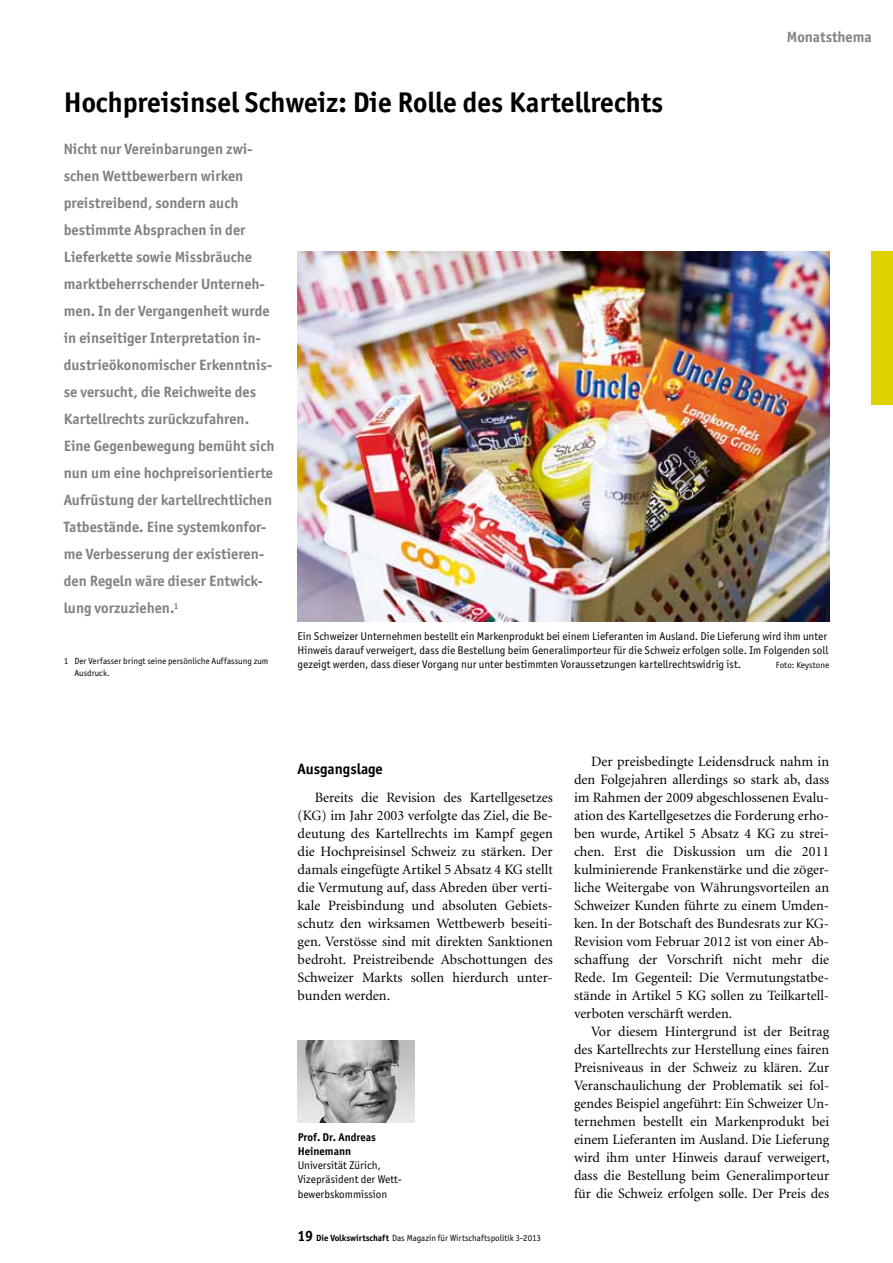
<style>
.page{position:relative;width:893px;height:1263px;background:#fff}
.page>*{position:absolute;margin:0;border:0;box-sizing:border-box;transform-origin:0 0}
.t1{font:700 28.5px "Officina San ITC";color:#000}
.t2{font:700 15px/27px "Officina San ITC";color:#818181}
.t3{font:700 15px "Officina San ITC";color:#000}
.t4{font:14.25px/18px "Minion";color:#000;text-align:justify}
.t5{font:11.25px/14.2px "Officina San ITC";color:#000}
.t6{font:700 11.25px/14.2px "Officina San ITC";color:#000}
.t7{font:9px/12px "Officina San ITC";color:#000}
.s1{font-weight:700;font-size:15px}
.s2{font-weight:700}
</style>
<div class="page">
<div style="left:872px;top:252px;width:21px;height:153px;background:#ddd200"></div>
<img style="left:298px;top:251px;width:531px;height:370px">
<img style="left:298px;top:1041px;width:117px;height:82px">
<h1 class="t1" style="left:64px;top:84px;width:601px">Hochpreisinsel Schweiz: Die Rolle des Kartellrechts</h1>
<p class="t2" style="left:64px;top:136px;width:212px">Nicht nur Vereinbarungen zwi&shy;schen Wettbewerbern wirken preistreibend, sondern auch bestimmte Absprachen in der<br>Lieferkette sowie Missbräuche marktbeherrschender Unterneh&shy;men. In der Vergangenheit wurde in einseitiger Interpretation in&shy;dustrieökonomischer Erkenntnis&shy;se versucht, die Reichweite des<br>Kartellrechts zurückzufahren.<br>Eine Gegenbewegung bemüht sich nun um eine hochpreisorientierte<br>Aufrüstung der kartellrechtlichen<br>Tatbestände. Eine systemkonfor&shy;me Verbesserung der existieren&shy;den Regeln wäre dieser Entwick&shy;lung vorzuziehen.<sup>1</sup></p>
<p class="t2" style="left:787px;top:23px;width:86px">Monatsthema</p>
<p class="t7" style="left:74px;top:655px;width:195px;text-indent:-11px">1 Der Verfasser bringt seine persönliche Auffassung zum<br>Ausdruck.</p>
<p class="t5" style="left:298px;top:629px;width:532px;text-align:justify">Ein Schweizer Unternehmen bestellt ein Markenprodukt bei einem Lieferanten im Ausland. Die Lieferung wird ihm unter Hinweis darauf verweigert, dass die Bestellung beim Generalimporteur für die Schweiz erfolgen solle. Im Folgenden soll gezeigt werden, dass dieser Vorgang nur unter bestimmten Voraussetzungen kartellrechtswidrig ist.</p>
<p class="t7" style="left:776px;top:659px;width:55px">Foto: Keystone</p>
<p class="t3" style="left:298px;top:759px;width:87px">Ausgangslage</p>
<p class="t4" style="left:298px;top:788px;width:257px;text-indent:17px">Bereits die Revision des Kartellgesetzes (KG) im Jahr 2003 verfolgte das Ziel, die Be&shy;deutung des Kartellrechts im Kampf gegen die Hochpreisinsel Schweiz zu stärken. Der damals eingefügte Artikel 5 Absatz 4 KG stellt die Vermutung auf, dass Abreden über verti&shy;kale Preisbindung und absoluten Gebiets&shy;schutz den wirksamen Wettbewerb beseiti&shy;gen. Verstösse sind mit direkten Sanktionen bedroht. Preistreibende Abschottungen des Schweizer Markts sollen hierdurch unter&shy;bunden werden.</p>
<p class="t6" style="left:298px;top:1129px;width:80px">Prof. Dr. Andreas<br>Heinemann</p>
<p class="t5" style="left:298px;top:1158px;width:105px">Universität Zürich,<br>Vizepräsident der Wett&shy;bewerbskommission</p>
<p class="t7" style="left:298px;top:1232px;width:245px"><span class="s1">19</span> <span class="s2">Die Volkswirtschaft</span> Das Magazin für Wirtschaftspolitik 3-2013</p>
<p class="t4" style="left:574px;top:752px;width:257px;text-indent:17px">Der preisbedingte Leidensdruck nahm in den Folgejahren allerdings so stark ab, dass im Rahmen der 2009 abgeschlossenen Evalu&shy;ation des Kartellgesetzes die Forderung erho&shy;ben wurde, Artikel 5 Absatz 4 KG zu strei&shy;chen. Erst die Diskussion um die 2011 kulminierende Frankenstärke und die zöger&shy;liche Weitergabe von Währungsvorteilen an Schweizer Kunden führte zu einem Umden&shy;ken. In der Botschaft des Bundesrats zur KG-Revision vom Februar 2012 ist von einer Ab&shy;schaffung der Vorschrift nicht mehr die Rede. Im Gegenteil: Die Vermutungstatbe&shy;stände in Artikel 5 KG sollen zu Teilkartell&shy;verboten verschärft werden.</p>
<p class="t4" style="left:574px;top:1022px;width:257px;text-indent:17px">Vor diesem Hintergrund ist der Beitrag des Kartellrechts zur Herstellung eines fairen Preisniveaus in der Schweiz zu klären. Zur Veranschaulichung der Problematik sei fol&shy;gendes Beispiel angeführt: Ein Schweizer Un&shy;ternehmen bestellt ein Markenprodukt bei einem Lieferanten im Ausland. Die Lieferung wird ihm unter Hinweis darauf verweigert, dass die Bestellung beim Generalimporteur für die Schweiz erfolgen solle. Der Preis des</p>
</div>
